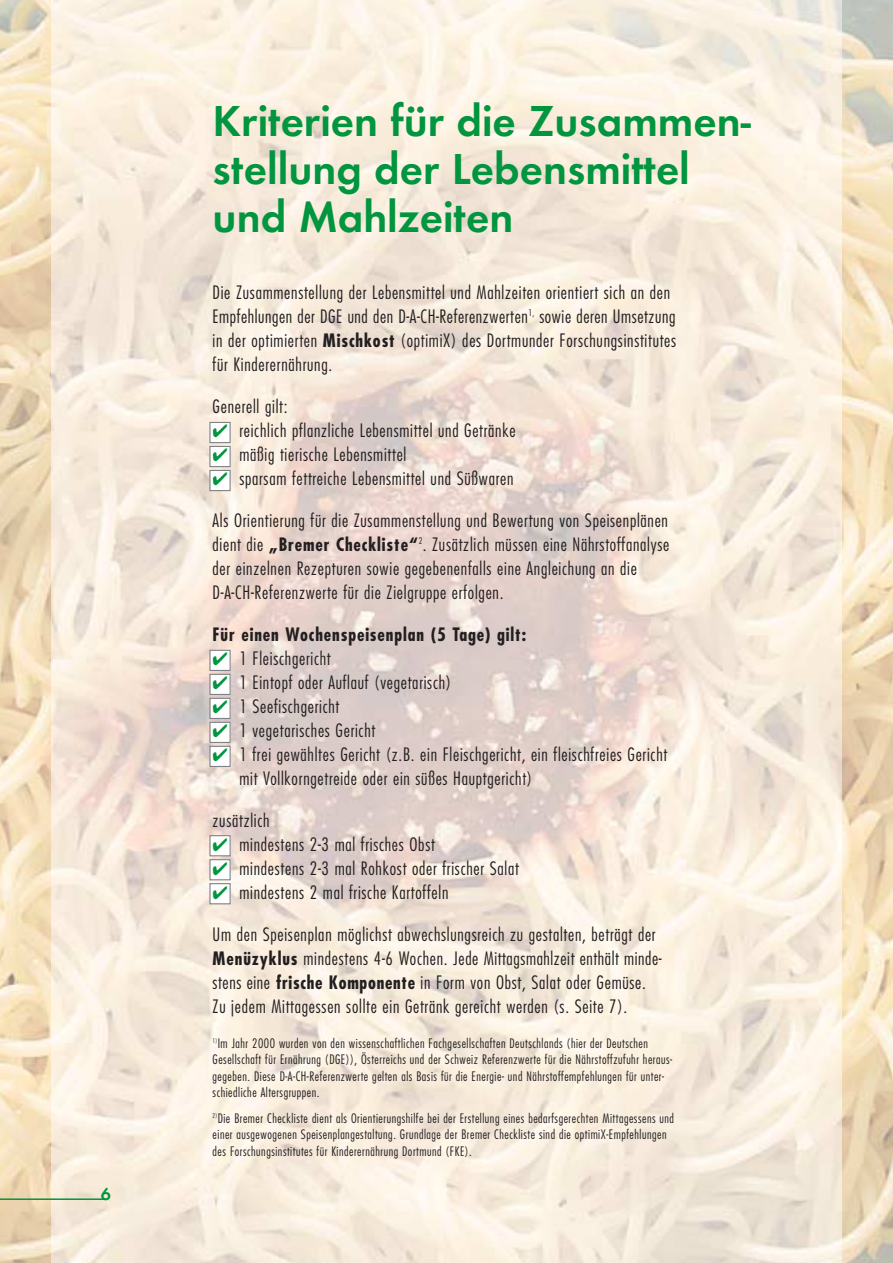
<style>
.page{position:relative;width:893px;height:1263px;background:#fff}
.page>*{position:absolute;margin:0;border:0;box-sizing:border-box;transform-origin:0 0}
.t1{font:600 45px/48px "Futura T";color:#01953f}
.t2{font:300 condensed 18px/24px "Futura";letter-spacing:.04em;color:#231f20}
.t3{font:700 condensed 18px "Futura";letter-spacing:.05em;color:#231f20}
.t4{font:600 18px "Futura T";color:#01953f}
.t5{font:300 condensed 12.75px/16.5px "Futura";letter-spacing:.04em;color:#231f20}
.s1{font-weight:700}
.s2{color:#01953f}
</style>
<div class="page">
<img style="left:0;top:0;width:893px;height:1263px">
<img style="left:51px;top:0;width:791px;height:1263px">
<hr style="left:0;top:1198px;width:106px;height:2px;background:#01953f">
<div style="left:210px;top:422px;width:20px;height:21px;background:#fff"></div>
<div style="left:209px;top:422px;width:22px;height:21px;border:1px solid #808285"></div>
<div style="left:210px;top:446px;width:20px;height:21px;background:#fff"></div>
<div style="left:209px;top:446px;width:22px;height:21px;border:1px solid #808285"></div>
<div style="left:210px;top:470px;width:20px;height:21px;background:#fff"></div>
<div style="left:209px;top:470px;width:22px;height:21px;border:1px solid #808285"></div>
<div style="left:210px;top:650px;width:20px;height:20px;background:#fff"></div>
<div style="left:209px;top:650px;width:22px;height:21px;border:1px solid #808285"></div>
<div style="left:210px;top:674px;width:20px;height:20px;background:#fff"></div>
<div style="left:209px;top:674px;width:22px;height:21px;border:1px solid #808285"></div>
<div style="left:210px;top:698px;width:20px;height:20px;background:#fff"></div>
<div style="left:209px;top:698px;width:22px;height:21px;border:1px solid #808285"></div>
<div style="left:210px;top:722px;width:20px;height:20px;background:#fff"></div>
<div style="left:209px;top:722px;width:22px;height:21px;border:1px solid #808285"></div>
<div style="left:210px;top:746px;width:20px;height:20px;background:#fff"></div>
<div style="left:209px;top:746px;width:22px;height:21px;border:1px solid #808285"></div>
<div style="left:210px;top:836px;width:20px;height:20px;background:#fff"></div>
<div style="left:209px;top:835px;width:22px;height:21px;border:1px solid #808285"></div>
<div style="left:210px;top:860px;width:20px;height:20px;background:#fff"></div>
<div style="left:209px;top:859px;width:22px;height:21px;border:1px solid #808285"></div>
<div style="left:210px;top:884px;width:20px;height:20px;background:#fff"></div>
<div style="left:209px;top:883px;width:22px;height:21px;border:1px solid #808285"></div>
<p class="t4" style="left:101px;top:1186px;width:12px">6</p>
<h1 class="t1" style="left:213px;top:100px;width:540px">Kriterien für die Zusammen&shy;stellung der Lebensmittel und Mahlzeiten</h1>
<p class="t2" style="left:213px;top:282px;width:465px">Die Zusammenstellung der Lebensmittel und Mahlzeiten orientiert sich an den Empfehlungen der DGE und den D-A-CH-Referenzwerten<sup>1,</sup> sowie deren Umsetzung in der optimierten <span class="s1">Mischkost</span> (optimiX) des Dortmunder Forschungsinstitutes für Kinderernährung.</p>
<p class="t2" style="left:213px;top:396px;width:76px">Generell gilt:</p>
<p class="t2" style="left:213px;top:420px;width:305px"><span class="s2">✔</span> reichlich pflanzliche Lebensmittel und Getränke</p>
<p class="t2" style="left:213px;top:444px;width:195px"><span class="s2">✔</span> mäßig tierische Lebensmittel</p>
<p class="t2" style="left:213px;top:468px;width:302px"><span class="s2">✔</span> sparsam fettreiche Lebensmittel und Süßwaren</p>
<p class="t2" style="left:213px;top:510px;width:458px">Als Orientierung für die Zusammenstellung und Bewertung von Speisenplänen dient die <span class="s1">„Bremer Checkliste“</span><sup>2</sup>. Zusätzlich müssen eine Nährstoffanalyse der einzelnen Rezepturen sowie gegebenenfalls eine Angleichung an die D-A-CH-Referenzwerte für die Zielgruppe erfolgen.</p>
<p class="t3" style="left:213px;top:626px;width:315px">Für einen Wochenspeisenplan (5 Tage) gilt:</p>
<p class="t2" style="left:213px;top:648px;width:120px"><span class="s2">✔</span> 1 Fleischgericht</p>
<p class="t2" style="left:213px;top:672px;width:240px"><span class="s2">✔</span> 1 Eintopf oder Auflauf (vegetarisch)</p>
<p class="t2" style="left:213px;top:696px;width:128px"><span class="s2">✔</span> 1 Seefischgericht</p>
<p class="t2" style="left:213px;top:720px;width:164px"><span class="s2">✔</span> 1 vegetarisches Gericht</p>
<p class="t2" style="left:239px;top:744px;width:429px;text-indent:-27px"><span class="s2">✔</span> 1 frei gewähltes Gericht (z.B. ein Fleischgericht, ein fleischfreies Gericht mit Vollkorngetreide oder ein süßes Hauptgericht)</p>
<p class="t2" style="left:213px;top:810px;width:58px">zusätzlich</p>
<p class="t2" style="left:213px;top:834px;width:224px"><span class="s2">✔</span> mindestens 2-3 mal frisches Obst</p>
<p class="t2" style="left:213px;top:858px;width:308px"><span class="s2">✔</span> mindestens 2-3 mal Rohkost oder frischer Salat</p>
<p class="t2" style="left:213px;top:882px;width:237px"><span class="s2">✔</span> mindestens 2 mal frische Kartoffeln</p>
<p class="t2" style="left:213px;top:924px;width:451px">Um den Speisenplan möglichst abwechslungsreich zu gestalten, beträgt der <span class="s1">Menüzyklus</span> mindestens 4-6 Wochen. Jede Mittagsmahlzeit enthält minde&shy;stens eine <span class="s1">frische Komponente</span> in Form von Obst, Salat oder Gemüse.<br>Zu jedem Mittagessen sollte ein Getränk gereicht werden (s. Seite 7).</p>
<p class="t5" style="left:213px;top:1035px;width:461px"><sup>1)</sup>Im Jahr 2000 wurden von den wissenschaftlichen Fachgesellschaften Deutschlands (hier der Deutschen Gesellschaft für Ernährung (DGE)), Österreichs und der Schweiz Referenzwerte für die Nährstoffzufuhr heraus&shy;gegeben. Diese D-A-CH-Referenzwerte gelten als Basis für die Energie- und Nährstoffempfehlungen für unter&shy;schiedliche Altersgruppen.</p>
<p class="t5" style="left:213px;top:1110px;width:463px"><sup>2)</sup>Die Bremer Checkliste dient als Orientierungshilfe bei der Erstellung eines bedarfsgerechten Mittagessens und einer ausgewogenen Speisenplangestaltung. Grundlage der Bremer Checkliste sind die optimiX-Empfehlungen des Forschungsinstitutes für Kinderernährung Dortmund (FKE).</p>
</div>
